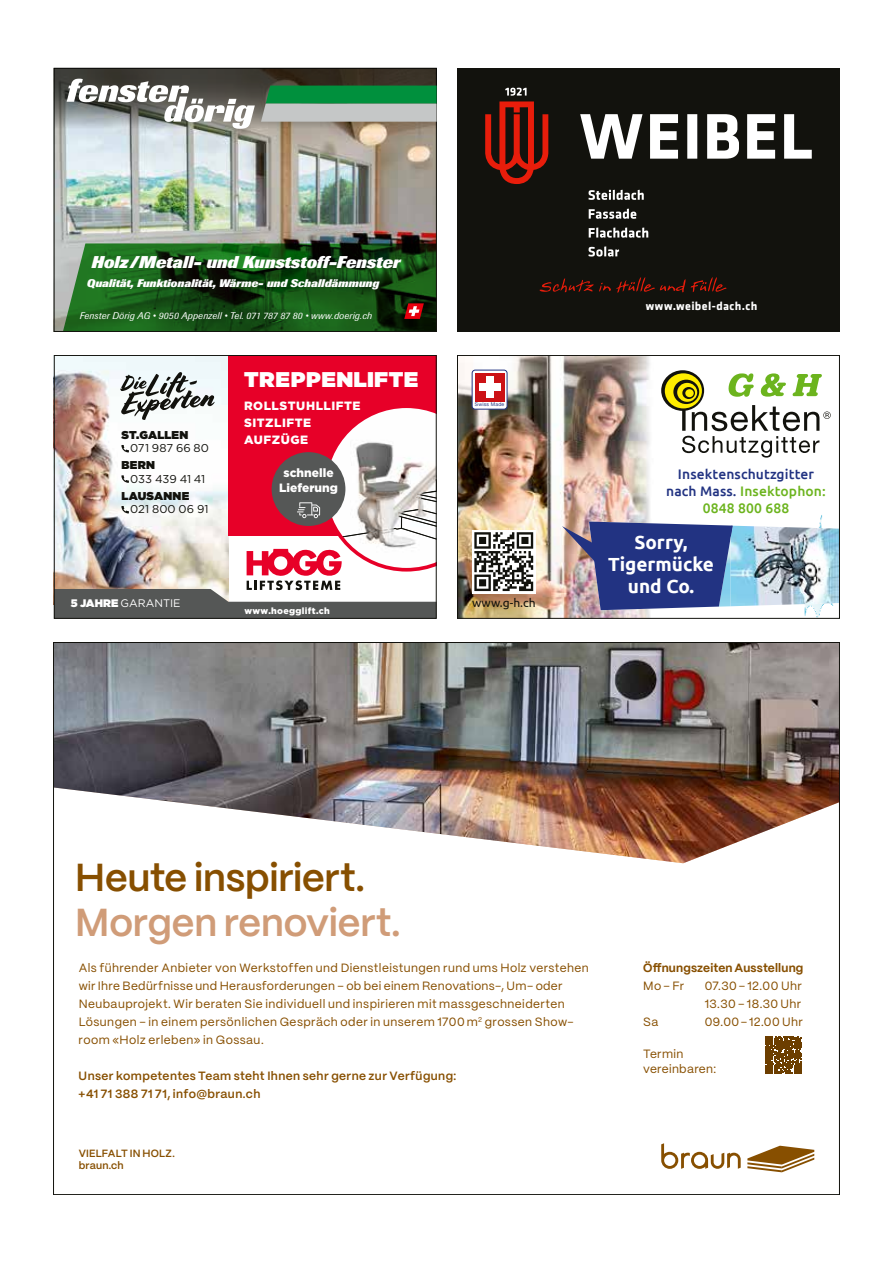
<style>
.page{position:relative;width:893px;height:1263px;background:#fff}
.page>*{position:absolute;margin:0;border:0;box-sizing:border-box;transform-origin:0 0}
.t1{font:600 39px "PP Mori";letter-spacing:-.005em;color:#874f00}
.t2{font:600 39px "PP Mori";letter-spacing:-.005em;color:#d09c78}
.t3{font:900 21.3px "Gotham";letter-spacing:.03em;color:#fff}
.t4{font:700 19.05px/21.9px "Ubuntu";color:#fff;text-align:center}
.t5{font:italic 800 16.95px "Imago";color:#fff}
.t6{font:500 13.8px/16.8px "Ubuntu";letter-spacing:.01em;color:#223382;text-align:center}
.t7{font:12px/18px "PP Mori";letter-spacing:.035em;color:#874f00}
.t8{font:600 12px/18px "PP Mori";letter-spacing:.035em;color:#874f00}
.t9{font:900 12px/17px "Gotham";letter-spacing:.035em;color:#fff}
.t10{font:700 12px "PP Mori";letter-spacing:.015em;color:#874f00}
.t11{font:700 12px "Klavika";letter-spacing:.03em;color:#fff}
.t12{font:900 12px/14.4px "Gotham";color:#fff;text-align:center}
.t13{font:12px "Ubuntu";color:#12120d}
.t14{font:11.4px "Gotham";color:#12120d}
.t15{font:900 11.4px "Gotham";letter-spacing:.02em;color:#12120d}
.t16{font:italic 800 10.95px "Imago";color:#fff}
.t17{font:10.95px "Gotham";color:#fff}
.t18{font:600 10.5px/12.8px "PP Mori";letter-spacing:.02em;color:#874f00}
.t19{font:italic 9.6px "Imago";letter-spacing:.025em;color:#fff}
.t20{font:900 9px "Gotham";letter-spacing:.03em;color:#fff}
.t21{font:5.1px "Helvetica Neue";letter-spacing:.04em;color:#223382}
.s1{font-weight:900}
.s2{color:#6cb41e}
</style>
<div class="page">
<img style="left:56px;top:134px;width:379px;height:196px">
<svg style="left:54px;top:68px;width:383px;height:66px;background:#605b50"></svg>
<svg style="left:261px;top:86px;width:176px;height:36px;background:#65a881"></svg>
<svg style="left:67px;top:79px;width:188px;height:50px"></svg>
<svg style="left:63px;top:243px;width:374px;height:89px;background:#1b501a"></svg>
<div style="left:457px;top:68px;width:383px;height:264px;background:#12120d"></div>
<svg style="left:580px;top:114px;width:232px;height:45px"></svg>
<svg style="left:588px;top:190px;width:56px;height:10px"></svg>
<svg style="left:589px;top:209px;width:47px;height:10px"></svg>
<svg style="left:589px;top:227px;width:59px;height:11px"></svg>
<svg style="left:588px;top:246px;width:31px;height:11px"></svg>
<svg style="left:485px;top:88px;width:63px;height:96px"></svg>
<svg style="left:540px;top:278px;width:53px;height:14px"></svg>
<svg style="left:599px;top:277px;width:127px;height:16px"></svg>
<svg style="left:661px;top:1143px;width:80px;height:26px"></svg>
<svg style="left:747px;top:1146px;width:67px;height:26px"></svg>
<img style="left:55px;top:644px;width:783px;height:219px">
<svg style="left:765px;top:1037px;width:37px;height:36px"></svg>
<div style="left:228px;top:355px;width:209px;height:181px;background:#e70028"></div>
<img style="left:56px;top:372px;width:379px;height:245px">
<div style="left:54px;top:355px;width:383px;height:264px;border:1px solid #12120d"></div>
<img style="left:459px;top:357px;width:191px;height:260px">
<div style="left:472px;top:530px;width:64px;height:63px;background:linear-gradient(to bottom,#fff,#fff)"></div>
<svg style="left:474px;top:532px;width:59px;height:59px"></svg>
<img style="left:804px;top:515px;width:19px;height:102px">
<img style="left:562px;top:522px;width:276px;height:88px">
<svg style="left:661px;top:370px;width:170px;height:88px"></svg>
<svg style="left:472px;top:370px;width:35px;height:39px"></svg>
<div style="left:472px;top:370px;width:35px;height:39px;border:1px solid #223382;border-radius:3px"></div>
<div style="left:475px;top:373px;width:29px;height:28px;background:#cc1216"></div>
<div style="left:486px;top:377px;width:7px;height:21px;background:#fff"></div>
<div style="left:479px;top:384px;width:21px;height:7px;background:#fff"></div>
<div style="left:457px;top:355px;width:383px;height:264px;border:1px solid #12120d"></div>
<h3 class="t5" style="left:91px;top:252px;width:311px">Holz/Metall- und Kunststoff-Fenster</h3>
<p class="t16" style="left:87px;top:277px;width:294px">Qualität, Funktionalität, Wärme- und Schalldämmung</p>
<p class="t19" style="left:79px;top:310px;width:294px">Fenster Dörig AG • 9050 Appenzell • Tel. 071 787 87 80 • www.doerig.ch</p>
<p class="t15" style="left:121px;top:428px;width:68px">ST.GALLEN</p>
<p class="t14" style="left:130px;top:442px;width:80px">071 987 66 80</p>
<p class="t15" style="left:121px;top:459px;width:35px">BERN</p>
<p class="t14" style="left:130px;top:472px;width:76px">033 439 41 41</p>
<p class="t15" style="left:121px;top:489px;width:69px">LAUSANNE</p>
<p class="t14" style="left:130px;top:503px;width:80px">021 800 06 91</p>
<p class="t17" style="left:71px;top:597px;width:111px"><span class="s1">5 JAHRE</span> GARANTIE</p>
<h2 class="t3" style="left:244px;top:367px;width:175px">TREPPENLIFTE</h2>
<p class="t9" style="left:244px;top:397px;width:118px">ROLLSTUHLLIFTE<br>SITZLIFTE<br>AUFZÜGE</p>
<p class="t12" style="left:279px;top:466px;width:60px">schnelle<br>Lieferung</p>
<p class="t20" style="left:244px;top:605px;width:87px">www.hoegglift.ch</p>
<p class="t21" style="left:475px;top:401px;width:31px">Swiss Made</p>
<p class="t13" style="left:472px;top:595px;width:65px">www.g-h.ch</p>
<p class="t11" style="left:646px;top:300px;width:113px">www.weibel-dach.ch</p>
<p class="t6" style="left:666px;top:465px;width:161px">Insektenschutzgitter nach Mass. <span class="s2">Insektophon:<br>0848 800 688</span></p>
<h3 class="t4" style="left:608px;top:531px;width:107px">Sorry,<br>Tigermücke und Co.</h3>
<h1 class="t1" style="left:75px;top:844px;width:291px">Heute inspiriert.</h1>
<h1 class="t2" style="left:75px;top:889px;width:327px">Morgen renoviert.</h1>
<p class="t7" style="left:79px;top:958px;width:512px">Als führender Anbieter von Werkstoffen und Dienstleistungen rund ums Holz verstehen wir Ihre Bedürfnisse und Herausforderungen – ob bei einem Renovations-, Um- oder Neubauprojekt. Wir beraten Sie individuell und inspirieren mit massgeschneiderten Lösungen – in einem persönlichen Gespräch oder in unserem 1700 m<sup>2</sup> grossen Show&shy;room «Holz erleben» in Gossau.</p>
<p class="t8" style="left:79px;top:1066px;width:379px">Unser kompetentes Team steht Ihnen sehr gerne zur Verfügung: +41 71 388 71 71, info@braun.ch</p>
<p class="t18" style="left:79px;top:1146px;width:98px">VIELFALT IN HOLZ. braun.ch</p>
<p class="t10" style="left:643px;top:957px;width:162px">Öffnungszeiten Ausstellung</p>
<p class="t7" style="left:643px;top:976px;width:43px">Mo – Fr</p>
<p class="t7" style="left:705px;top:976px;width:99px">07.30 – 12.00 Uhr<br>13.30 – 18.30 Uhr</p>
<p class="t7" style="left:643px;top:1012px;width:17px">Sa</p>
<p class="t7" style="left:705px;top:1012px;width:100px">09.00– 12.00 Uhr</p>
<p class="t7" style="left:643px;top:1046px;width:74px;line-height:15px">Termin vereinbaren:</p>
</div>
